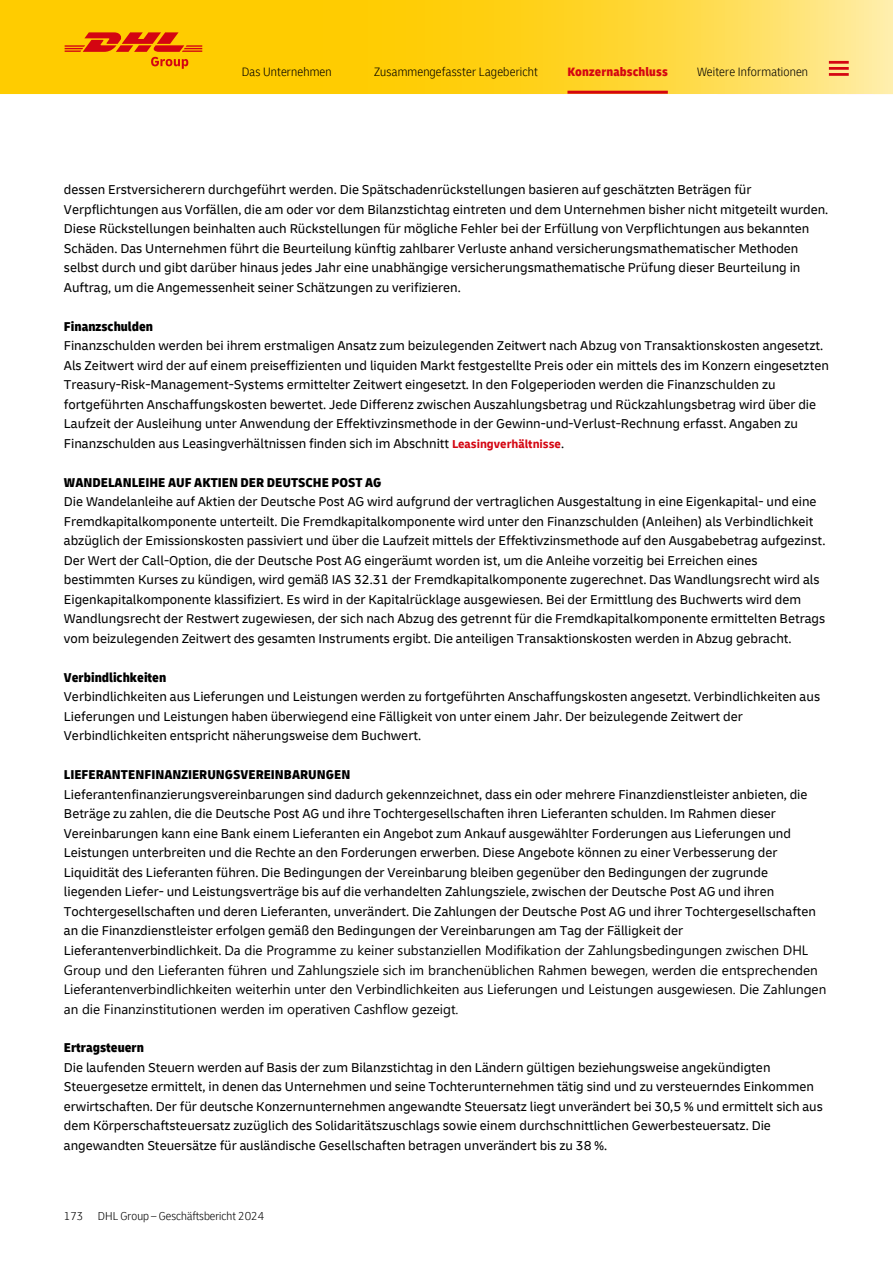
<style>
.page{position:relative;width:893px;height:1263px;background:#fff}
.page>*{position:absolute;margin:0;border:0;box-sizing:border-box;transform-origin:0 0}
.t1{font:13.5px/19.5px "Delivery";color:#000}
.t2{font:300 condensed 12.75px "Delivery";letter-spacing:.01em;color:#000}
.t3{font:900 condensed 12.75px "Delivery";letter-spacing:.01em;color:#d40511}
.t4{font:300 12px "Delivery Cd";letter-spacing:-.005em;color:#000}
.s1{font-family:"Delivery Cd";font-weight:900}
.s2{font-weight:700;font-size:12px;color:#d40511}
.s3{font-family:"Segoe UI"}
</style>
<div class="page">
<svg style="left:0;top:0;width:893px;height:94px;background:#fed327"></svg>
<div style="left:65px;top:27px;width:137px;height:45px;background:#fc0"></div>
<svg style="left:65px;top:32px;width:137px;height:37px"></svg>
<hr style="left:567px;top:91px;width:101px;height:3px;background:#d40511">
<svg style="left:829px;top:61px;width:20px;height:15px"></svg>
<p class="t2" style="left:242px;top:64px;width:91px">Das Unternehmen</p>
<p class="t2" style="left:374px;top:64px;width:165px">Zusammengefasster Lagebericht</p>
<p class="t3" style="left:567px;top:63px;width:102px">Konzernabschluss</p>
<p class="t2" style="left:697px;top:64px;width:112px">Weitere Informationen</p>
<p class="t1" style="left:64px;top:180px;width:766px">dessen Erstversicherern durchgeführt werden. Die Spätschadenrückstellungen basieren auf geschätzten Beträgen für Verpflichtungen aus Vorfällen, die am oder vor dem Bilanzstichtag eintreten und dem Unternehmen bisher nicht mitgeteilt wurden.<br>Diese Rückstellungen beinhalten auch Rückstellungen für mögliche Fehler bei der Erfüllung von Verpflichtungen aus bekannten Schäden. Das Unternehmen führt die Beurteilung künftig zahlbarer Verluste anhand versicherungsmathematischer Methoden selbst durch und gibt darüber hinaus jedes Jahr eine unabhängige versicherungsmathematische Prüfung dieser Beurteilung in Auftrag, um die Angemessenheit seiner Schätzungen zu verifizieren.</p>
<p class="t1" style="left:64px;top:316px;width:766px"><span class="s1">Finanzschulden<br></span>Finanzschulden werden bei ihrem erstmaligen Ansatz zum beizulegenden Zeitwert nach Abzug von Transaktionskosten angesetzt.<br>Als Zeitwert wird der auf einem preiseffizienten und liquiden Markt festgestellte Preis oder ein mittels des im Konzern eingesetzten Treasury-Risk-Management-Systems ermittelter Zeitwert eingesetzt. In den Folgeperioden werden die Finanzschulden zu fortgeführten Anschaffungskosten bewertet. Jede Differenz zwischen Auszahlungsbetrag und Rückzahlungsbetrag wird über die Laufzeit der Ausleihung unter Anwendung der Effektivzinsmethode in der Gewinn-und-Verlust-Rechnung erfasst. Angaben zu Finanzschulden aus Leasingverhältnissen finden sich im Abschnitt <span class="s2">Leasingverhältnisse</span>.</p>
<p class="t1" style="left:64px;top:472px;width:763px"><span class="s1">WANDELANLEIHE AUF AKTIEN DER DEUTSCHE POST AG<br></span>Die Wandelanleihe auf Aktien der Deutsche Post AG wird aufgrund der vertraglichen Ausgestaltung in eine Eigenkapital- und eine Fremdkapitalkomponente unterteilt. Die Fremdkapitalkomponente wird unter den Finanzschulden (Anleihen) als Verbindlichkeit abzüglich der Emissionskosten passiviert und über die Laufzeit mittels der Effektivzinsmethode auf den Ausgabebetrag aufgezinst.<br>Der Wert der Call-Option, die der Deutsche Post AG eingeräumt worden ist, um die Anleihe vorzeitig bei Erreichen eines bestimmten Kurses zu kündigen, wird gemäß IAS 32.31 der Fremdkapitalkomponente zugerechnet. Das Wandlungsrecht wird als Eigenkapitalkomponente klassifiziert. Es wird in der Kapitalrücklage ausgewiesen. Bei der Ermittlung des Buchwerts wird dem Wandlungsrecht der Restwert zugewiesen, der sich nach Abzug des getrennt für die Fremdkapitalkomponente ermittelten Betrags vom beizulegenden Zeitwert des gesamten Instruments ergibt. Die anteiligen Transaktionskosten werden in Abzug gebracht.</p>
<p class="t1" style="left:64px;top:667px;width:758px"><span class="s1">Verbindlichkeiten<br></span>Verbindlichkeiten aus Lieferungen und Leistungen werden zu fortgeführten Anschaffungskosten angesetzt. Verbindlichkeiten aus Lieferungen und Leistungen haben überwiegend eine Fälligkeit von unter einem Jahr. Der beizulegende Zeitwert der Verbindlichkeiten entspricht näherungsweise dem Buchwert.</p>
<p class="t1" style="left:64px;top:765px;width:764px"><span class="s1">LIEFERANTENFINANZIERUNGSVEREINBARUNGEN<br></span>Lieferantenfinanzierungsvereinbarungen sind dadurch gekennzeichnet, dass ein oder mehrere Finanzdienstleister anbieten, die Beträge zu zahlen, die die Deutsche Post AG und ihre Tochtergesellschaften ihren Lieferanten schulden. Im Rahmen dieser Vereinbarungen kann eine Bank einem Lieferanten ein Angebot zum Ankauf ausgewählter Forderungen aus Lieferungen und Leistungen unterbreiten und die Rechte an den Forderungen erwerben. Diese Angebote können zu einer Verbesserung der Liquidität des Lieferanten führen. Die Bedingungen der Vereinbarung bleiben gegenüber den Bedingungen der zugrunde liegenden Liefer- und Leistungsverträge bis auf die verhandelten Zahlungsziele, zwischen der Deutsche Post AG und ihren Tochtergesellschaften und deren Lieferanten, unverändert. Die Zahlungen der Deutsche Post AG und ihrer Tochtergesellschaften an die Finanzdienstleister erfolgen gemäß den Bedingungen der Vereinbarungen am Tag der Fälligkeit der Lieferantenverbindlichkeit. <span class="s3">Da die Programme zu keiner substanziellen Modifikation der Zahlungsbedingungen zwischen DHL Group und den Lieferanten führen und Zahlungsziele sich im branchenüblichen Rahmen bewegen, werden die entsprechenden Lieferantenverbindlichkeiten weiterhin unter den Verbindlichkeiten aus Lieferungen und Leistungen ausgewiesen. Die Zahlungen an die Finanzinstitutionen werden im operativen Cashflow gezeigt.</span></p>
<p class="t1" style="left:64px;top:1038px;width:761px"><span class="s1">Ertragsteuern<br></span>Die laufenden Steuern werden auf Basis der zum Bilanzstichtag in den Ländern gültigen beziehungsweise angekündigten Steuergesetze ermittelt, in denen das Unternehmen und seine Tochterunternehmen tätig sind und zu versteuerndes Einkommen erwirtschaften. Der für deutsche Konzernunternehmen angewandte Steuersatz liegt unverändert bei 30,5 % und ermittelt sich aus dem Körperschaftsteuersatz zuzüglich des Solidaritätszuschlags sowie einem durchschnittlichen Gewerbesteuersatz. Die angewandten Steuersätze für ausländische Gesellschaften betragen unverändert bis zu 38 %.</p>
<p class="t4" style="left:64px;top:1209px;width:202px">173 DHL Group – Geschäftsbericht 2024</p>
</div>
